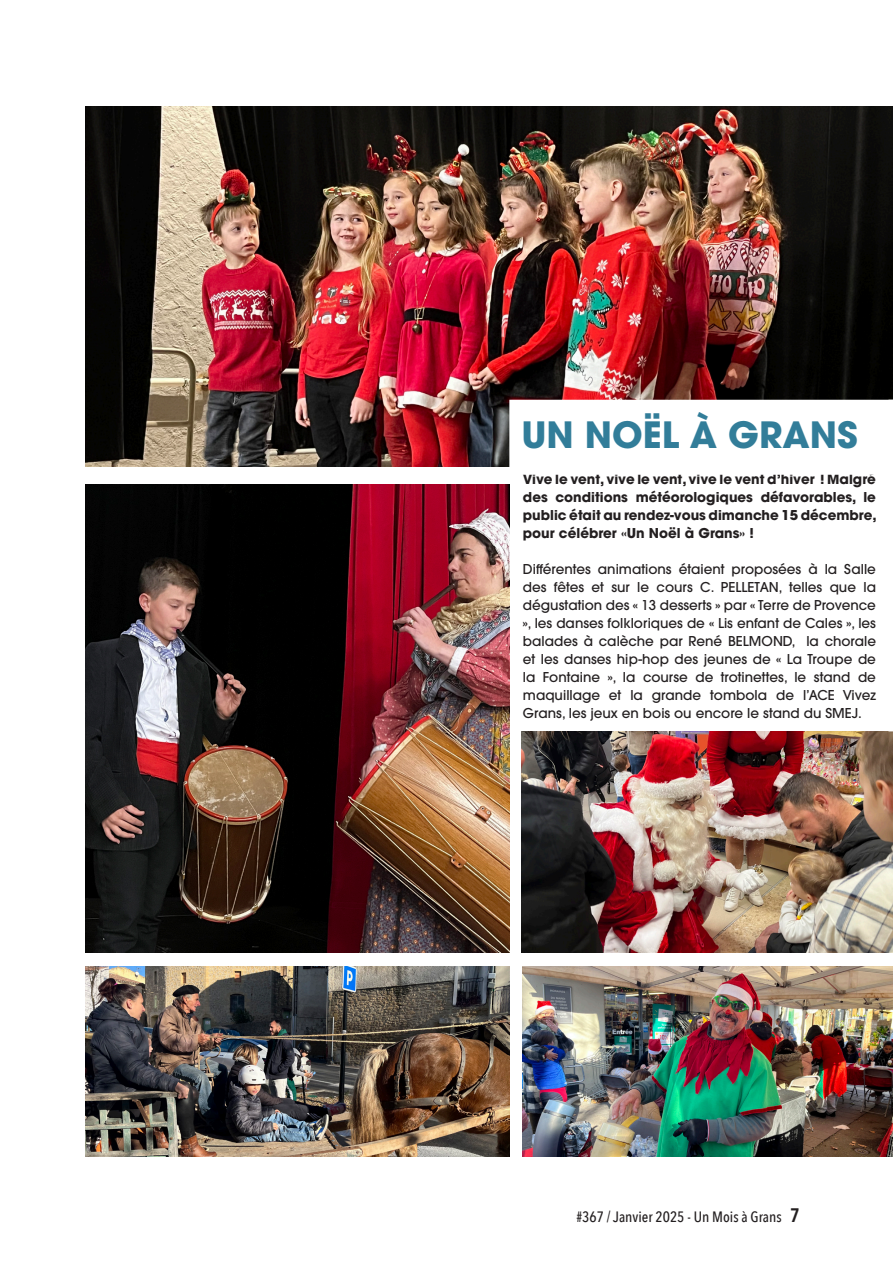
<style>
.page{position:relative;width:893px;height:1263px;background:#fff}
.page>*{position:absolute;margin:0;border:0;box-sizing:border-box;transform-origin:0 0}
.Corps__standard{font:700 36px "ITC Avant Garde Pro";color:#327d99}
.Corps__standard-2{font:500 15px "Avenir Next Condensed";color:#231f20}
.Corps__standard-3{font:500 13.5px/18px "ITC Avant Garde Pro";color:#231f20;text-align:justify}
.Corps__standard-4{font:700 13.5px/18px "ITC Avant Garde Pro";color:#231f20;text-align:justify}
.s1{font-weight:600;font-size:19.5px}
</style>
<div class="page">
<img style="left:85px;top:106px;width:808px;height:360px">
<img style="left:523px;top:966px;width:370px;height:191px">
<img style="left:85px;top:484px;width:424px;height:468px">
<img style="left:85px;top:966px;width:424px;height:191px">
<img style="left:521px;top:732px;width:372px;height:220px">
<svg style="left:509px;top:400px;width:384px;height:331px"></svg>
<p class="Corps__standard" style="left:521px;top:411px;width:338px">UN NOËL À GRANS</p>
<p class="Corps__standard-4" style="left:523px;top:470px;width:355px">Vive le vent, vive le vent, vive le vent d’hiver ! Malgré des conditions météorologiques défavorables, le public était au rendez-vous dimanche 15 décembre, pour célébrer «Un Noël à Grans» !</p>
<p class="Corps__standard-3" style="left:523px;top:560px;width:355px">Différentes animations étaient proposées à la Salle des fêtes et sur le cours C. PELLETAN, telles que la dégustation des « 13 desserts » par « Terre de Provence », les danses folkloriques de « Lis enfant de Cales », les balades à calèche par René BELMOND, la chorale et les danses hip-hop des jeunes de « La Troupe de la Fontaine », la course de trotinettes, le stand de maquillage et la grande tombola de l’ACE Vivez Grans, les jeux en bois ou encore le stand du SMEJ.</p>
<p class="Corps__standard-2" style="left:576px;top:1208px;width:228px">#367 / Janvier 2025 - Un Mois à Grans <span class="s1">77</span></p>
<p class="Corps__standard-2" style="left:559px;top:1208px;width:227px">#363 / Septembre 2024 - Un Mois à Grans</p>
</div>
